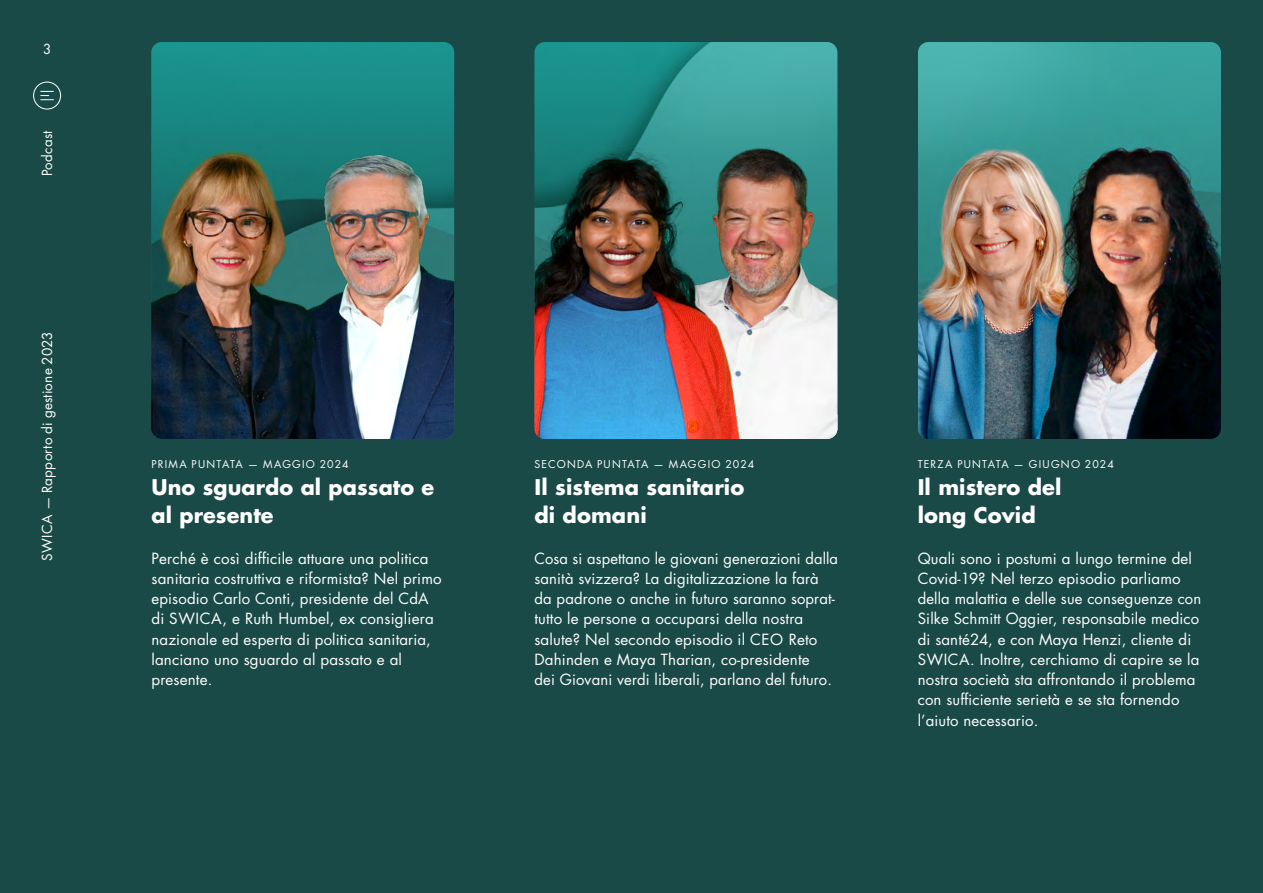
<style>
.page{position:relative;width:1263px;height:893px;background:#fff}
.page>*{position:absolute;margin:0;border:0;box-sizing:border-box;transform-origin:0 0}
.t1{font:700 21px/27.8px "Futura Std";letter-spacing:.005em;color:#fff}
.t2{font:15px/20.2px "Futura Std";letter-spacing:.01em;color:#fff}
.t3{font:13.5px "Futura Std";letter-spacing:.015em;color:#fff}
.t4{font:10.5px "Futura Std";letter-spacing:.105em;color:#fff}
</style>
<div class="page">
<div style="left:0;top:0;width:1263px;height:892px;background:#1a4a47"></div>
<div style="left:33px;top:82px;width:28px;height:27px;border:1px solid #fff;border-radius:13px"></div>
<svg style="left:40px;top:91px;width:14px;height:9px"></svg>
<div style="left:151px;top:42px;width:303px;height:23px;background:#1a948e"></div>
<img style="left:151px;top:65px;width:303px;height:374px">
<img style="left:534px;top:42px;width:303px;height:397px">
<svg style="left:729px;top:416px;width:108px;height:23px;fill:#f7f7f7"></svg>
<img style="left:918px;top:42px;width:303px;height:397px">
<p class="t3" style="left:43px;top:41px;width:10px">3</p>
<p class="t3" style="left:39px;top:176px;width:47px;rotate:-90deg">Podcast</p>
<p class="t3" style="left:39px;top:561px;width:231px;rotate:-90deg">SWICA — Rapporto di gestione 2023</p>
<p class="t4" style="left:152px;top:457px;width:199px">PRIMA PUNTATA — MAGGIO 2024</p>
<h1 class="t1" style="left:152px;top:473px;width:284px">Uno sguardo al passato e al presente</h1>
<p class="t2" style="left:152px;top:548px;width:292px">Perché è così difficile attuare una politica sanitaria costruttiva e riformista? Nel primo episodio Carlo Conti, presidente del CdA di SWICA, e Ruth Humbel, ex consigliera nazionale ed esperta di politica sanitaria, lanciano uno sguardo al passato e al presente.</p>
<p class="t4" style="left:534px;top:457px;width:221px">SECONDA PUNTATA — MAGGIO 2024</p>
<h1 class="t1" style="left:534px;top:473px;width:211px">Il sistema sanitario di domani</h1>
<p class="t2" style="left:534px;top:548px;width:305px">Cosa si aspettano le giovani generazioni dalla sanità svizzera? La digitalizzazione la farà da padrone o anche in futuro saranno soprat&shy;tutto le persone a occuparsi della nostra salute? Nel secondo episodio il CEO Reto Dahinden e Maya Tharian, co-presidente<br>dei Giovani verdi liberali, parlano del futuro.</p>
<p class="t4" style="left:918px;top:457px;width:198px">TERZA PUNTATA — GIUGNO 2024</p>
<h1 class="t1" style="left:918px;top:473px;width:145px">Il mistero del long Covid</h1>
<p class="t2" style="left:918px;top:548px;width:285px">Quali sono i postumi a lungo termine del Covid-19? Nel terzo episodio parliamo della malattia e delle sue conseguenze con Silke Schmitt Oggier, responsabile medico di santé24, e con Maya Henzi, cliente di SWICA. Inoltre, cerchiamo di capire se la nostra società sta affrontando il problema con sufficiente serietà e se sta fornendo l’aiuto necessario.</p>
</div>
